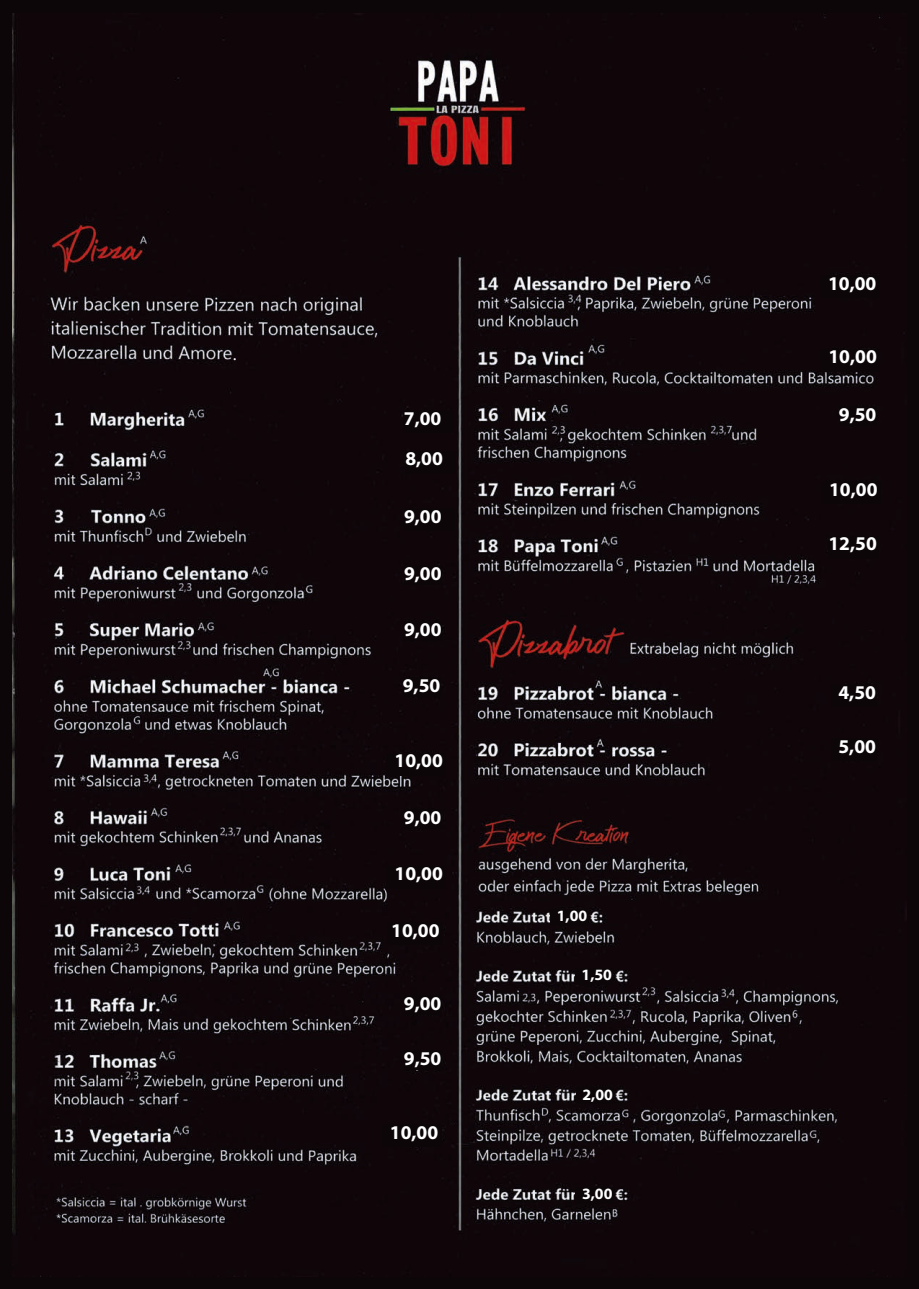
<style>
.page{position:relative;width:919px;height:1289px;background:#fff}
.page>*{position:absolute;margin:0;border:0;box-sizing:border-box;transform-origin:0 0}
.t1{font:700 19.5px/40.3px "Myriad Pro";color:#fff}
.t2{font:18px "Minion Pro";color:#fff}
.t3{font:700 15.75px "Myriad Pro";color:#fff}
</style>
<div class="page">
<div style="left:0;top:0;width:918px;height:1288px;background:#0c0609"></div>
<img style="left:13px;top:13px;width:873px;height:1263px">
<div style="left:404px;top:410px;width:50px;height:23px;background:#0c0609"></div>
<div style="left:405px;top:450px;width:50px;height:23px;background:#0c0609"></div>
<div style="left:404px;top:508px;width:50px;height:23px;background:#0c0609"></div>
<div style="left:404px;top:565px;width:37px;height:19px;background:#0c0609"></div>
<div style="left:404px;top:621px;width:37px;height:20px;background:#0c0609"></div>
<div style="left:403px;top:677px;width:37px;height:19px;background:#0c0609"></div>
<div style="left:386px;top:752px;width:60px;height:23px;background:#0c0609"></div>
<div style="left:404px;top:809px;width:37px;height:19px;background:#0c0609"></div>
<div style="left:386px;top:865px;width:60px;height:23px;background:#0c0609"></div>
<div style="left:387px;top:922px;width:55px;height:23px;background:#0c0609"></div>
<div style="left:404px;top:995px;width:37px;height:19px;background:#0c0609"></div>
<div style="left:404px;top:1050px;width:37px;height:19px;background:#0c0609"></div>
<div style="left:382px;top:1124px;width:59px;height:22px;background:#0c0609"></div>
<div style="left:820px;top:275px;width:59px;height:23px;background:#0c0609"></div>
<div style="left:820px;top:348px;width:60px;height:23px;background:#0c0609"></div>
<div style="left:838px;top:407px;width:38px;height:19px;background:#0c0609"></div>
<div style="left:821px;top:481px;width:59px;height:23px;background:#0c0609"></div>
<div style="left:828px;top:535px;width:50px;height:23px;background:#0c0609"></div>
<div style="left:830px;top:738px;width:46px;height:23px;background:#0c0609"></div>
<div style="left:830px;top:684px;width:46px;height:23px;background:#0c0609"></div>
<div style="left:550px;top:909px;width:38px;height:16px;background:#0c0609"></div>
<div style="left:575px;top:968px;width:37px;height:16px;background:#0c0609"></div>
<div style="left:576px;top:1087px;width:37px;height:16px;background:#0c0609"></div>
<div style="left:575px;top:1187px;width:39px;height:16px;background:#0c0609"></div>
<p class="t2" style="left:233px;top:342px;width:6px">.</p>
<p class="t1" style="left:404px;top:397px;width:41px">7,00<br>8,00</p>
<p class="t1" style="left:404px;top:495px;width:39px">9,00</p>
<p class="t1" style="left:404px;top:552px;width:39px">9,00</p>
<p class="t1" style="left:404px;top:609px;width:39px">9,00</p>
<p class="t1" style="left:403px;top:664px;width:39px">9,50</p>
<p class="t1" style="left:394px;top:740px;width:50px">10,00</p>
<p class="t1" style="left:404px;top:796px;width:39px">9,00</p>
<p class="t1" style="left:394px;top:853px;width:50px">10,00</p>
<p class="t1" style="left:391px;top:909px;width:50px">10,00</p>
<p class="t1" style="left:404px;top:982px;width:39px">9,00</p>
<p class="t1" style="left:404px;top:1037px;width:39px">9,50</p>
<p class="t1" style="left:390px;top:1111px;width:50px">10,00</p>
<p class="t3" style="left:556px;top:905px;width:32px">1,00</p>
<p class="t3" style="left:581px;top:964px;width:32px">1,50</p>
<p class="t3" style="left:582px;top:1083px;width:32px">2,00</p>
<p class="t3" style="left:582px;top:1183px;width:32px">3,00</p>
<p class="t1" style="left:828px;top:262px;width:50px">10,00</p>
<p class="t1" style="left:828px;top:336px;width:50px">10,00</p>
<p class="t1" style="left:838px;top:394px;width:39px">9,50</p>
<p class="t1" style="left:829px;top:468px;width:50px">10,00</p>
<p class="t1" style="left:828px;top:523px;width:50px">12,50</p>
<p class="t1" style="left:838px;top:671px;width:39px">4,50</p>
<p class="t1" style="left:838px;top:725px;width:39px">5,00</p>
</div>
